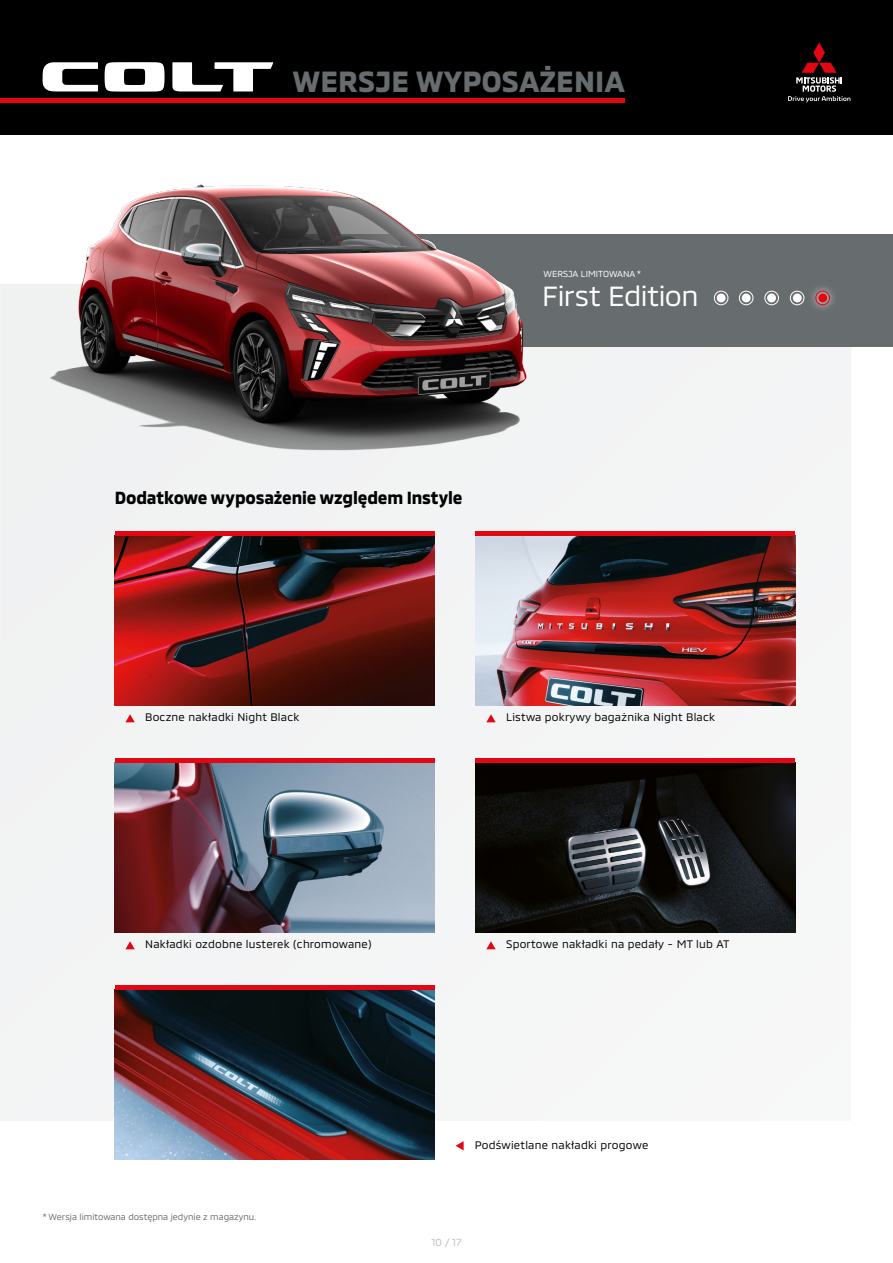
<style>
.page{position:relative;width:893px;height:1263px;background:#fff}
.page>*{position:absolute;margin:0;border:0;box-sizing:border-box;transform-origin:0 0}
.t1{font:700 30px "MMC";color:#676c6e}
.t2{font:28.5px "MMC";letter-spacing:-.015em;color:#fff}
.t3{font:700 18px "MMC";letter-spacing:-.01em;color:#000;scale:.95 1}
.t4{font:11.25px "MMC";letter-spacing:.02em;color:#000}
.t5{font:10.5px "MMC";color:#bcbec0}
.t6{font:9px "MMC";color:#676c6e}
.t7{font:9px "MMC";color:#fff}
</style>
<div class="page">
<div style="left:0;top:284px;width:851px;height:837px;background:#f3f4f5"></div>
<div style="left:262px;top:234px;width:631px;height:113px;background:#676c6e"></div>
<img style="left:0;top:134px;width:735px;height:317px">
<img style="left:115px;top:536px;width:319px;height:169px">
<div style="left:115px;top:531px;width:319px;height:5px;background:#e30613"></div>
<div style="left:0;top:0;width:893px;height:134px;background:#000"></div>
<div style="left:0;top:98px;width:625px;height:5px;background:#e30613"></div>
<svg style="left:788px;top:43px;width:62px;height:60px"></svg>
<svg style="left:42px;top:62px;width:56px;height:30px"></svg>
<svg style="left:172px;top:62px;width:101px;height:29px"></svg>
<svg style="left:105px;top:62px;width:60px;height:30px"></svg>
<img style="left:476px;top:536px;width:319px;height:169px">
<div style="left:476px;top:531px;width:319px;height:5px;background:#e30613"></div>
<div style="left:714px;top:291px;width:14px;height:14px;border:1px solid #fff;border-radius:50%"></div>
<div style="left:739px;top:291px;width:14px;height:14px;border:1px solid #fff;border-radius:50%"></div>
<div style="left:764px;top:291px;width:15px;height:14px;border:1px solid #fff;border-radius:50%"></div>
<div style="left:717px;top:294px;width:9px;height:8px;background:#fff;border-radius:50%"></div>
<div style="left:790px;top:291px;width:14px;height:14px;border:1px solid #fff;border-radius:50%"></div>
<div style="left:742px;top:294px;width:9px;height:8px;background:#fff;border-radius:50%"></div>
<div style="left:767px;top:294px;width:9px;height:8px;background:#fff;border-radius:50%"></div>
<div style="left:793px;top:294px;width:9px;height:8px;background:#fff;border-radius:50%"></div>
<div style="left:807px;top:282px;width:31px;height:31px;background:#fff;opacity:.75"></div>
<div style="left:818px;top:294px;width:9px;height:8px;background:#e30613;border-radius:50%"></div>
<div style="left:815px;top:291px;width:15px;height:14px;border:1px solid #e30613;border-radius:50%"></div>
<svg style="left:125px;top:714px;width:10px;height:8px"></svg>
<svg style="left:486px;top:714px;width:10px;height:8px"></svg>
<img style="left:115px;top:763px;width:319px;height:169px">
<div style="left:115px;top:758px;width:319px;height:5px;background:#e30613"></div>
<img style="left:476px;top:763px;width:319px;height:169px">
<div style="left:476px;top:758px;width:319px;height:5px;background:#e30613"></div>
<svg style="left:125px;top:941px;width:10px;height:8px"></svg>
<svg style="left:486px;top:941px;width:10px;height:8px"></svg>
<img style="left:115px;top:990px;width:319px;height:169px">
<div style="left:115px;top:985px;width:319px;height:5px;background:#e30613"></div>
<svg style="left:456px;top:1141px;width:8px;height:9px"></svg>
<h1 class="t1" style="left:292px;top:57px;width:334px">WERSJE WYPOSAŻENIA</h1>
<p class="t7" style="left:543px;top:267px;width:99px">WERSJA LIMITOWANA *</p>
<h3 class="t3" style="left:115px;top:483px;width:367px">Dodatkowe wyposażenie względem Instyle</h3>
<h2 class="t2" style="left:542px;top:273px;width:158px">First Edition</h2>
<p class="t4" style="left:145px;top:708px;width:156px">Boczne nakładki Night Black</p>
<p class="t4" style="left:506px;top:708px;width:210px">Listwa pokrywy bagażnika Night Black</p>
<p class="t4" style="left:145px;top:935px;width:228px">Nakładki ozdobne lusterek (chromowane)</p>
<p class="t4" style="left:506px;top:935px;width:225px">Sportowe nakładki na pedały - MT lub AT</p>
<p class="t6" style="left:43px;top:1210px;width:215px">* Wersja limitowana dostępna jedynie z magazynu.</p>
<p class="t4" style="left:475px;top:1136px;width:175px">Podświetlane nakładki progowe</p>
<p class="t5" style="left:431px;top:1233px;width:32px">10 / 17</p>
</div>
